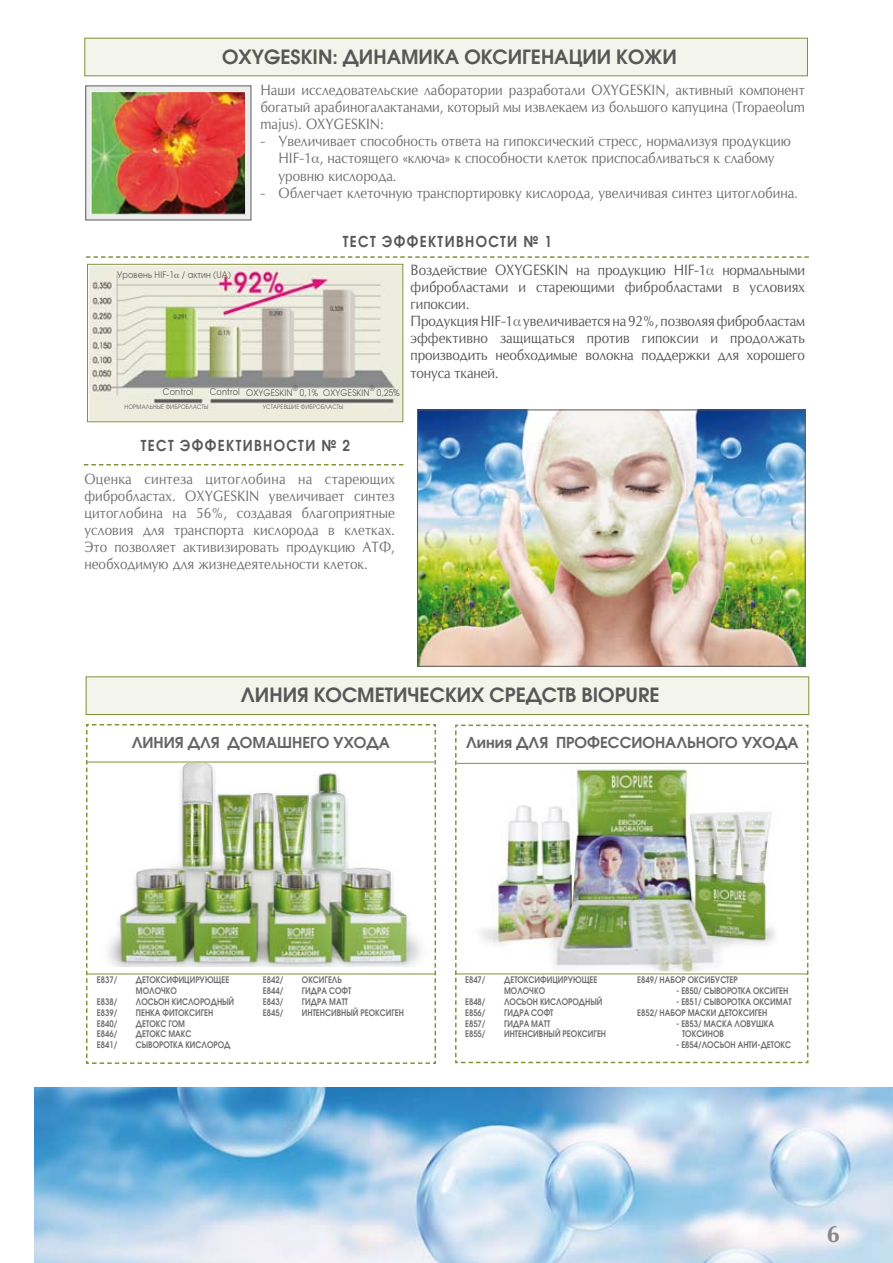
<style>
.page{position:relative;width:893px;height:1263px;background:#fff}
.page>*{position:absolute;margin:0;border:0;box-sizing:border-box;transform-origin:0 0}
.t1{font:700 22.5px "Opium New";color:#87888a}
.t2{font:19.5px "Avant Garde Gothic Dm ITC";color:#58585a}
.t3{font:15px "Avant Garde Gothic Dm ITC";color:#646567}
.t4{font:15px "Avant Garde Gothic Dm ITC";letter-spacing:.1em;color:#58585a;scale:.9 1}
.t5{font:14.25px/17.1px "Opium New";color:#707173;text-align:justify;scale:.9 1}
.t6{font:14.25px/17.1px "Opium New";letter-spacing:-.01em;color:#58585a;scale:.9 1}
.t7{font:9px/10.8px "Avant Garde Gothic Dm ITC";color:#707173;scale:.85 1}
.t8{font:9px "Avant Garde Gothic Bk ITC";letter-spacing:.025em;color:#58585a;scale:.9 1}
.t9{font:7.5px "Avant Garde Gothic Bk ITC";color:#58585a;scale:.9 1}
.t10{font:6px "Avant Garde Gothic Bk ITC";letter-spacing:.025em;color:#58585a;scale:.9 1}
</style>
<div class="page">
<svg style="left:455px;top:724px;width:354px;height:340px"></svg>
<svg style="left:86px;top:724px;width:351px;height:340px"></svg>
<hr style="left:86px;top:762px;width:348px;height:1px;background:#82913a">
<hr style="left:457px;top:763px;width:349px;height:1px;background:#82913a">
<hr style="left:87px;top:974px;width:349px;height:1px;background:#82913a">
<hr style="left:455px;top:973px;width:352px;height:1px;background:#82913a">
<div style="left:86px;top:677px;width:723px;height:37px;background:#f3f4eb"></div>
<div style="left:86px;top:676px;width:723px;height:39px;border:1px solid #82913a"></div>
<div style="left:85px;top:38px;width:722px;height:38px;background:#f3f4eb"></div>
<div style="left:84px;top:38px;width:724px;height:38px;border:1px solid #82913a"></div>
<svg style="left:86px;top:256px;width:723px;height:2px"></svg>
<svg style="left:84px;top:464px;width:319px;height:1px"></svg>
<img style="left:34px;top:1088px;width:859px;height:175px">
<img style="left:89px;top:266px;width:312px;height:154px">
<div style="left:87px;top:264px;width:316px;height:158px;border:1px solid #82913a"></div>
<div style="left:85px;top:86px;width:166px;height:134px;background:#eceded"></div>
<img style="left:93px;top:93px;width:151px;height:120px">
<div style="left:91px;top:91px;width:155px;height:124px;border:1px solid #fff"></div>
<img style="left:419px;top:412px;width:384px;height:253px">
<div style="left:417px;top:410px;width:388px;height:257px;border:1px solid #58585a"></div>
<img style="left:89px;top:764px;width:343px;height:202px">
<img style="left:459px;top:764px;width:345px;height:208px">
<svg style="left:174px;top:273px;width:5px;height:5px"></svg>
<h2 class="t2" style="left:222px;top:45px;width:456px">OXYGESKIN: ДИНАМИКА ОКСИГЕНАЦИИ КОЖИ</h2>
<p class="t5" style="left:260px;top:81px;width:606px">Н аши исследовательские лаборатории разработали OXYGESKIN, активный компонент богатый арабиногалактанами, который мы извлекаем из большого капуцина (Tropaeolum majus). OXYGESKIN:</p>
<p class="t5" style="left:278px;top:133px;width:571px;text-align:left;text-indent:-18px">- Увеличивает способность ответа на гипоксический стресс, нормализуя продукцию<br>HIF-1 , настоящего «ключа» к способности клеток приспосабливаться к слабому уровню кислорода.</p>
<p class="t5" style="left:260px;top:184px;width:599px">- Облегчает клеточную транспортировку кислорода, увеличивая синтез цитоглобина.</p>
<p class="t8" style="left:117px;top:269px;width:128px">Уровень HIF-1 / актин (UA)</p>
<p class="t4" style="left:343px;top:232px;width:234px">ТЕСТ ЭФФЕКТИВНОСТИ № 1</p>
<p class="t6" style="left:411px;top:261px;width:440px">Воздействие OXYGESKIN на продукцию HIF-1 нормальными фибробластами и стареющими фибробластами в условиях гипоксии.<br>Продукция HIF-1 увеличивается на 92%, позволяя фибробластам эффективно защищаться против гипоксии и продолжать производить необходимые волокна поддержки для хорошего тонуса тканей.</p>
<p class="t9" style="left:293px;top:384px;width:7px">®</p>
<p class="t9" style="left:370px;top:384px;width:7px">®</p>
<p class="t8" style="left:210px;top:387px;width:93px">Control OXYGESKIN</p>
<p class="t8" style="left:163px;top:386px;width:35px">Control</p>
<p class="t10" style="left:125px;top:403px;width:95px">НОРМАЛЬНЫЕ ФИБРОБЛАСТЫ</p>
<p class="t8" style="left:300px;top:387px;width:79px">0,1% OXYGESKIN</p>
<p class="t8" style="left:377px;top:387px;width:27px">0,25%</p>
<p class="t10" style="left:263px;top:403px;width:91px">УСТАРЕВШИЕ ФИБРОБЛАСТЫ</p>
<p class="t4" style="left:141px;top:436px;width:234px">ТЕСТ ЭФФЕКТИВНОСТИ № 2</p>
<p class="t5" style="left:84px;top:470px;width:347px">Оценка синтеза цитоглобина на стареющих фибробластах. OXYGESKIN увеличивает синтез цитоглобина на 56%, создавая благоприятные условия для транспорта кислорода в клетках.<br>Это позволяет активизировать продукцию АТФ, необходимую для жизнедеятельности клеток.</p>
<h2 class="t2" style="left:241px;top:683px;width:28px">Линия</h2>
<h2 class="t2" style="left:314px;top:683px;width:15px">косметических</h2>
<h2 class="t2" style="left:490px;top:683px;width:14px">средств</h2>
<h2 class="t2" style="left:582px;top:683px;width:79px">BIOPURE</h2>
<p class="t3" style="left:132px;top:733px;width:22px">Линия</p>
<p class="t3" style="left:188px;top:733px;width:204px">ДЛЯ ДОМАШНЕГО УХОДА</p>
<p class="t3" style="left:466px;top:733px;width:334px">Линия ДЛЯ ПРОФЕССИОНАЛЬНОГО УХОДА</p>
<p class="t7" style="left:97px;top:975px;width:26px">E837/</p>
<p class="t7" style="left:136px;top:975px;width:111px">ДЕТОКСИФИЦИРУЮЩЕЕ<br>МОЛОЧКО</p>
<p class="t7" style="left:97px;top:996px;width:26px">E838/</p>
<p class="t7" style="left:136px;top:996px;width:56px">ЛОСЬОН Кислородный</p>
<p class="t7" style="left:97px;top:1007px;width:26px">E839/</p>
<p class="t7" style="left:136px;top:1007px;width:13px">Пенка</p>
<p class="t7" style="left:163px;top:1007px;width:61px">ФИТОКСИГЕН</p>
<p class="t7" style="left:97px;top:1018px;width:26px">E840/</p>
<p class="t7" style="left:136px;top:1018px;width:59px">ДЕТОКС ГОМ</p>
<p class="t7" style="left:97px;top:1029px;width:26px">E846/</p>
<p class="t7" style="left:136px;top:1029px;width:67px">ДЕТОКС МАКС</p>
<p class="t7" style="left:97px;top:1039px;width:26px">E841/</p>
<p class="t7" style="left:136px;top:1039px;width:72px">СЫВОРОТКА Кислород</p>
<p class="t7" style="left:263px;top:975px;width:26px">E842/</p>
<p class="t7" style="left:302px;top:975px;width:49px">ОКСИГЕЛЬ</p>
<p class="t7" style="left:263px;top:985px;width:26px">E844/</p>
<p class="t7" style="left:302px;top:985px;width:60px">ГИДРА СОФТ</p>
<p class="t7" style="left:263px;top:996px;width:26px">E843/</p>
<p class="t7" style="left:302px;top:996px;width:56px">ГИДРА МАТТ</p>
<p class="t7" style="left:263px;top:1007px;width:26px">E845/</p>
<p class="t7" style="left:302px;top:1007px;width:122px">ИНТЕНСИВНЫЙ РЕОКСИГЕН</p>
<p class="t7" style="left:465px;top:975px;width:26px">E847/</p>
<p class="t7" style="left:504px;top:975px;width:111px">ДЕТОКСИФИЦИРУЮЩЕЕ<br>МОЛОЧКО</p>
<p class="t7" style="left:465px;top:996px;width:26px">E848/</p>
<p class="t7" style="left:504px;top:996px;width:56px">ЛОСЬОН Кислородный</p>
<p class="t7" style="left:465px;top:1007px;width:26px">E856/</p>
<p class="t7" style="left:504px;top:1007px;width:60px">ГИДРА СОФТ</p>
<p class="t7" style="left:465px;top:1018px;width:26px">E857/</p>
<p class="t7" style="left:504px;top:1018px;width:56px">ГИДРА МАТТ</p>
<p class="t7" style="left:465px;top:1029px;width:26px">E855/</p>
<p class="t7" style="left:504px;top:1029px;width:122px">ИНТЕНСИВНЫЙ РЕОКСИГЕН</p>
<p class="t7" style="left:637px;top:975px;width:40px">E849/ Набор</p>
<p class="t7" style="left:688px;top:975px;width:15px">Оксибустер</p>
<p class="t7" style="left:676px;top:985px;width:134px">- E850/ СЫВОРОТКА ОКСИГЕН</p>
<p class="t7" style="left:676px;top:996px;width:137px">- E851/ СЫВОРОТКА ОКСИМАТ</p>
<p class="t7" style="left:637px;top:1007px;width:40px">E852/ Набор</p>
<p class="t7" style="left:688px;top:1007px;width:8px">маски</p>
<p class="t7" style="left:718px;top:1007px;width:59px">ДЕТОКСИГЕН</p>
<p class="t7" style="left:682px;top:1018px;width:110px;text-indent:-6px">- E853/ МАСКА ЛОВУШКА<br>ТОКСИНОВ</p>
<p class="t7" style="left:676px;top:1039px;width:137px">- E854/ЛОСЬОН АНТИ-ДЕТОКС</p>
<h1 class="t1" style="left:827px;top:1220px;width:15px">6</h1>
</div>
